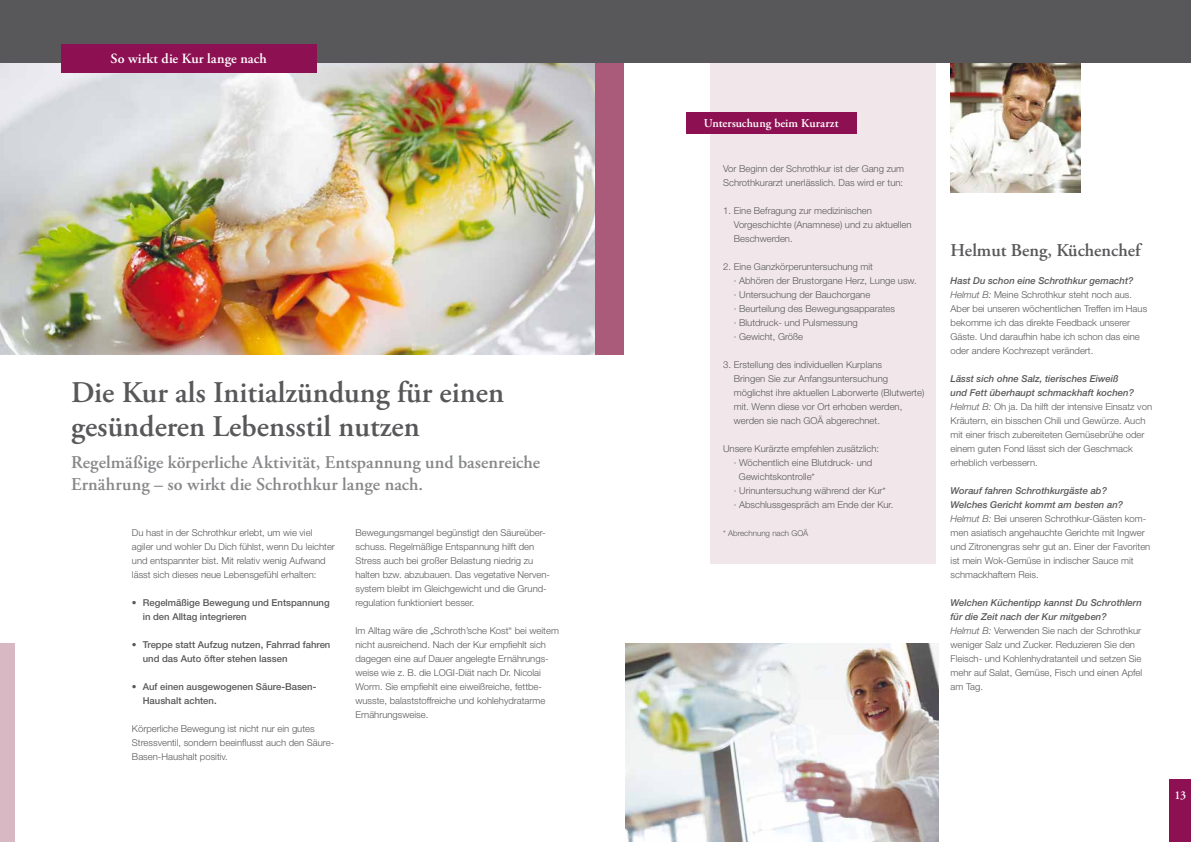
<style>
.page{position:relative;width:1191px;height:842px;background:#fff}
.page>*{position:absolute;margin:0;border:0;box-sizing:border-box;transform-origin:0 0}
.t1{font:600 30px/34px "Adobe Garamond Pro";color:#58585a}
.t2{font:600 18px/21.6px "Adobe Garamond Pro";letter-spacing:.005em;color:#87888a}
.t3{font:600 18px "Adobe Garamond Pro";color:#58585a}
.t4{font:600 14px "Adobe Garamond Pro";letter-spacing:.005em;color:#fff}
.t5{font:600 12px "Adobe Garamond Pro";letter-spacing:.005em;color:#fff}
.t6{font:300 9.5px/14px "Helvetica Neue CE";color:#58585a}
.t7{font:500 9.5px/14px "Helvetica Neue CE";color:#58585a}
.t8{font:300 8px "Helvetica Neue CE";color:#58585a}
.s1{font-weight:300}
.s2{font-weight:500;font-style:italic}
.s3{font-style:italic}
</style>
<div class="page">
<img style="left:950px;top:62px;width:130px;height:130px">
<div style="left:710px;top:36px;width:226px;height:528px;background:#f1e7ea"></div>
<div style="left:686px;top:112px;width:170px;height:22px;background:#8d1052"></div>
<img style="left:0;top:62px;width:595px;height:292px">
<div style="left:0;top:643px;width:14px;height:199px;background:#d7b8c3"></div>
<div style="left:1169px;top:780px;width:22px;height:62px;background:#8d1052"></div>
<div style="left:595px;top:0;width:29px;height:354px;background:#aa5b7a"></div>
<div style="left:0;top:0;width:1191px;height:62px;background:#58585a"></div>
<div style="left:61px;top:44px;width:255px;height:29px;background:#8d1052"></div>
<img style="left:626px;top:643px;width:312px;height:199px">
<h3 class="t4" style="left:111px;top:51px;width:158px">So wirkt die Kur lange nach</h3>
<h1 class="t1" style="left:71px;top:375px;width:434px">Die Kur als Initialzündung für einen gesünderen Lebensstil nutzen</h1>
<h2 class="t2" style="left:71px;top:452px;width:470px">Regelmäßige körperliche Aktivität, Entspannung und basenreiche<br>Ernährung – so wirkt die Schrothkur lange nach.</h2>
<p class="t6" style="left:132px;top:525px;width:204px">Du hast in der Schrothkur erlebt, um wie viel agiler und wohler Du Dich fühlst, wenn Du leichter und entspannter bist. Mit relativ wenig Aufwand lässt sich dieses neue Lebensgefühl erhalten:</p>
<p class="t7" style="left:143px;top:595px;width:188px;text-indent:-11px"><span class="s1">•</span> Regelmäßige Bewegung und Entspannung in den Alltag integrieren</p>
<p class="t7" style="left:143px;top:637px;width:189px;text-indent:-11px"><span class="s1">•</span> Treppe statt Aufzug nutzen, Fahrrad fahren und das Auto öfter stehen lassen</p>
<p class="t7" style="left:143px;top:679px;width:175px;text-indent:-11px"><span class="s1">•</span> Auf einen ausgewogenen Säure-Basen-<br>Haushalt achten.</p>
<p class="t6" style="left:132px;top:721px;width:204px">Körperliche Bewegung ist nicht nur ein gutes<br>Stressventil, sondern beeinflusst auch den Säure-<br>Basen-Haushalt positiv.</p>
<p class="t6" style="left:355px;top:525px;width:196px">Bewegungsmangel begünstigt den Säureüber&shy;schuss. Regelmäßige Entspannung hilft den Stress auch bei großer Belastung niedrig zu halten bzw. abzubauen. Das vegetative Nerven&shy;system bleibt im Gleichgewicht und die Grund&shy;regulation funktioniert besser.</p>
<p class="t6" style="left:355px;top:623px;width:205px">Im Alltag wäre die „Schroth’sche Kost“ bei weitem nicht ausreichend. Nach der Kur empfiehlt sich dagegen eine auf Dauer angelegte Ernährungs&shy;weise wie z. B. die LOGI-Diät nach Dr. Nicolai Worm. Sie empfiehlt eine eiweißreiche, fettbe&shy;wusste, balaststoffreiche und kohlehydratarme Ernährungsweise.</p>
<p class="t5" style="left:704px;top:116px;width:136px">Untersuchung beim Kurarzt</p>
<p class="t6" style="left:723px;top:161px;width:182px">Vor Beginn der Schrothkur ist der Gang zum<br>Schrothkurarzt unerlässlich. Das wird er tun:</p>
<p class="t6" style="left:734px;top:203px;width:179px;text-indent:-11px">1. Eine Befragung zur medizinischen<br>Vorgeschichte (Anamnese) und zu aktuellen<br>Beschwerden.</p>
<p class="t6" style="left:734px;top:259px;width:184px;text-indent:-11px">2. Eine Ganzkörperuntersuchung mit<br>· Abhören der Brustorgane Herz, Lunge usw. · Untersuchung der Bauchorgane<br>· Beurteilung des Bewegungsapparates<br>· Blutdruck- und Pulsmessung<br>· Gewicht, Größe</p>
<p class="t6" style="left:734px;top:357px;width:192px;text-indent:-11px">3. Erstellung des individuellen Kurplans<br>Bringen Sie zur Anfangsuntersuchung möglichst ihre aktuellen Laborwerte (Blutwerte) mit. Wenn diese vor Ort erhoben werden, werden sie nach GOÄ abgerechnet.</p>
<p class="t6" style="left:723px;top:441px;width:158px">Unsere Kurärzte empfehlen zusätzlich:</p>
<p class="t6" style="left:734px;top:455px;width:140px">· Wöchentlich eine Blutdruck- und</p>
<p class="t6" style="left:739px;top:469px;width:78px">Gewichtskontrolle*</p>
<p class="t6" style="left:734px;top:483px;width:154px">· Urinuntersuchung während der Kur*</p>
<p class="t6" style="left:734px;top:497px;width:161px">· Abschlussgespräch am Ende der Kur.</p>
<p class="t8" style="left:723px;top:528px;width:87px">* Abrechnung nach GOÄ</p>
<h2 class="t3" style="left:950px;top:239px;width:191px">Helmut Beng, Küchenchef</h2>
<p class="t6" style="left:950px;top:273px;width:198px"><span class="s2">Hast Du schon eine Schrothkur gemacht?<br></span><span class="s3">Helmut B:</span> Meine Schrothkur steht noch aus.<br>Aber bei unseren wöchentlichen Treffen im Haus bekomme ich das direkte Feedback unserer Gäste. Und daraufhin habe ich schon das eine oder andere Kochrezept verändert.</p>
<p class="t6" style="left:950px;top:371px;width:203px"><span class="s2">Lässt sich ohne Salz, tierisches Eiweiß<br>und Fett überhaupt schmackhaft kochen?<br></span><span class="s3">Helmut B:</span> Oh ja. Da hilft der intensive Einsatz von Kräutern, ein bisschen Chili und Gewürze. Auch mit einer frisch zubereiteten Gemüsebrühe oder einem guten Fond lässt sich der Geschmack erheblich verbessern.</p>
<p class="t6" style="left:950px;top:483px;width:201px"><span class="s2">Worauf fahren Schrothkurgäste ab?<br>Welches Gericht kommt am besten an?<br></span><span class="s3">Helmut B:</span> Bei unseren Schrothkur-Gästen kom&shy;men asiatisch angehauchte Gerichte mit Ingwer und Zitronengras sehr gut an. Einer der Favoriten ist mein Wok-Gemüse in indischer Sauce mit schmackhaftem Reis.</p>
<p class="t6" style="left:950px;top:595px;width:193px"><span class="s2">Welchen Küchentipp kannst Du Schrothlern für die Zeit nach der Kur mitgeben?<br></span><span class="s3">Helmut B:</span> Verwenden Sie nach der Schrothkur weniger Salz und Zucker. Reduzieren Sie den Fleisch- und Kohlenhydratanteil und setzen Sie mehr auf Salat, Gemüse, Fisch und einen Apfel am Tag.</p>
<p class="t5" style="left:1174px;top:788px;width:13px">13</p>
</div>
